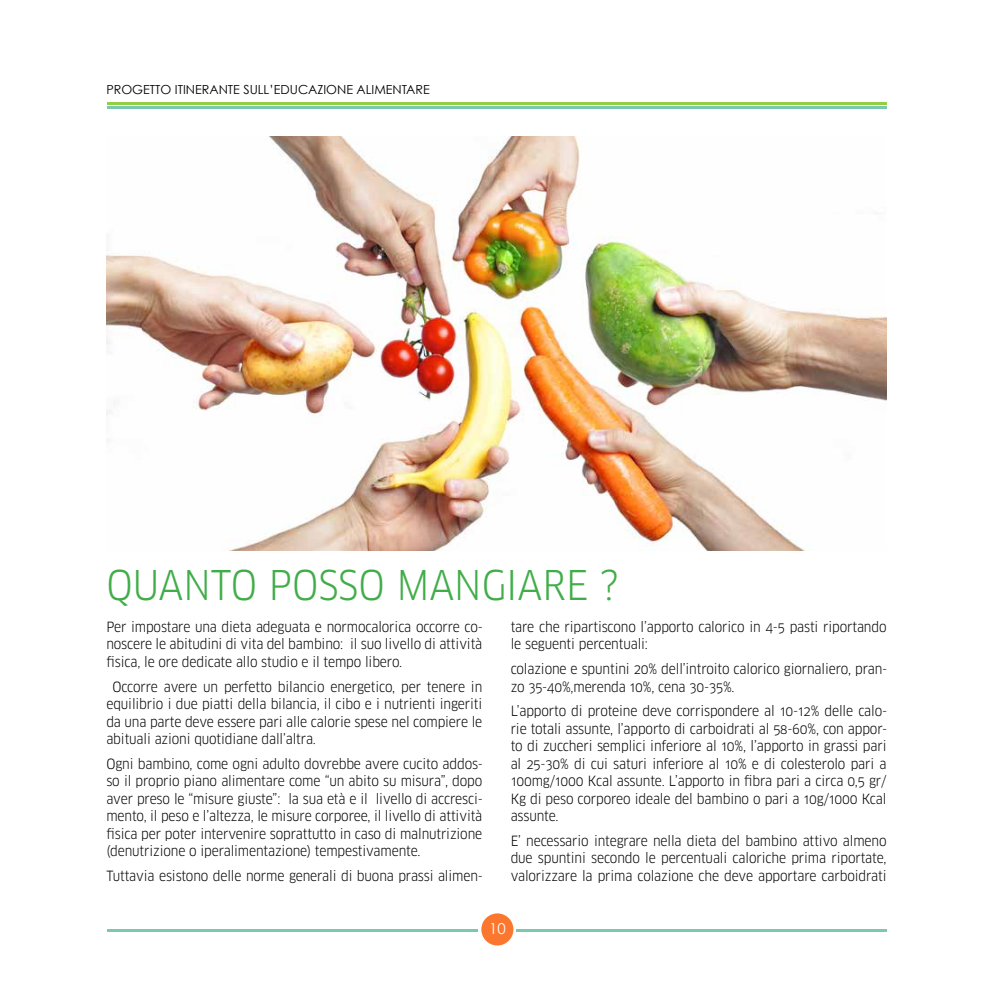
<style>
.page{position:relative;width:993px;height:993px;background:#fff}
.page>*{position:absolute;margin:0;border:0;box-sizing:border-box;transform-origin:0 0}
.t1{font:40px "Clan Narrow OSF";color:#41ad49}
.t2{font:15px "Century Gothic";color:#fff}
.t3{font:13.75px/17.5px "Clan Narrow OSF";letter-spacing:-.01em;color:#000;text-align:justify}
.t4{font:12.5px "Century Gothic";color:#000}
</style>
<div class="page">
<hr style="left:107px;top:106px;width:779px;height:3px;background:#79c9af">
<hr style="left:107px;top:929px;width:370px;height:2px;background:#79c9af">
<hr style="left:516px;top:929px;width:370px;height:2px;background:#79c9af">
<hr style="left:107px;top:102px;width:779px;height:3px;background:#93cf43">
<div style="left:481px;top:913px;width:32px;height:32px;background:#fb762e;border-radius:50%"></div>
<img style="left:106px;top:137px;width:780px;height:413px">
<p class="t4" style="left:106px;top:82px;width:325px">PROGETTO ITINERANTE SULL’EDUCAZIONE ALIMENTARE</p>
<h1 class="t1" style="left:106px;top:560px;width:513px">QUANTO POSSO MANGIARE ?</h1>
<p class="t3" style="left:106px;top:618px;width:378px">Per impostare una dieta adeguata e normocalorica occorre co&shy;noscere le abitudini di vita del bambino: il suo livello di attività fisica, le ore dedicate allo studio e il tempo libero.</p>
<p class="t3" style="left:106px;top:677px;width:377px;text-indent:6px">Occorre avere un perfetto bilancio energetico, per tenere in equilibrio i due piatti della bilancia, il cibo e i nutrienti ingeriti da una parte deve essere pari alle calorie spese nel compiere le abituali azioni quotidiane dall’altra.</p>
<p class="t3" style="left:106px;top:754px;width:378px">Ogni bambino, come ogni adulto dovrebbe avere cucito addos&shy;so il proprio piano alimentare come “un abito su misura”, dopo aver preso le “misure giuste”: la sua età e il livello di accresci&shy;mento, il peso e l’altezza, le misure corporee, il livello di attività fisica per poter intervenire soprattutto in caso di malnutrizione (denutrizione o iperalimentazione) tempestivamente.</p>
<p class="t3" style="left:106px;top:867px;width:378px">Tuttavia esistono delle norme generali di buona prassi alimen-</p>
<p class="t3" style="left:510px;top:618px;width:377px">tare che ripartiscono l’apporto calorico in 4-5 pasti riportando le seguenti percentuali:</p>
<p class="t3" style="left:510px;top:660px;width:378px">colazione e spuntini 20% dell’introito calorico giornaliero, pran&shy;zo 35-40%,merenda 10%, cena 30-35%.</p>
<p class="t3" style="left:510px;top:702px;width:378px">L’apporto di proteine deve corrispondere al 10-12% delle calo&shy;rie totali assunte, l’apporto di carboidrati al 58-60%, con appor&shy;to di zuccheri semplici inferiore al 10%, l’apporto in grassi pari al 25-30% di cui saturi inferiore al 10% e di colesterolo pari a 100mg/1000 Kcal assunte. L’apporto in fibra pari a circa 0,5 gr/ Kg di peso corporeo ideale del bambino o pari a 10g/1000 Kcal assunte.</p>
<p class="t3" style="left:510px;top:832px;width:377px">E’ necessario integrare nella dieta del bambino attivo almeno due spuntini secondo le percentuali caloriche prima riportate, valorizzare la prima colazione che deve apportare carboidrati</p>
<p class="t2" style="left:489px;top:918px;width:18px">10</p>
</div>
